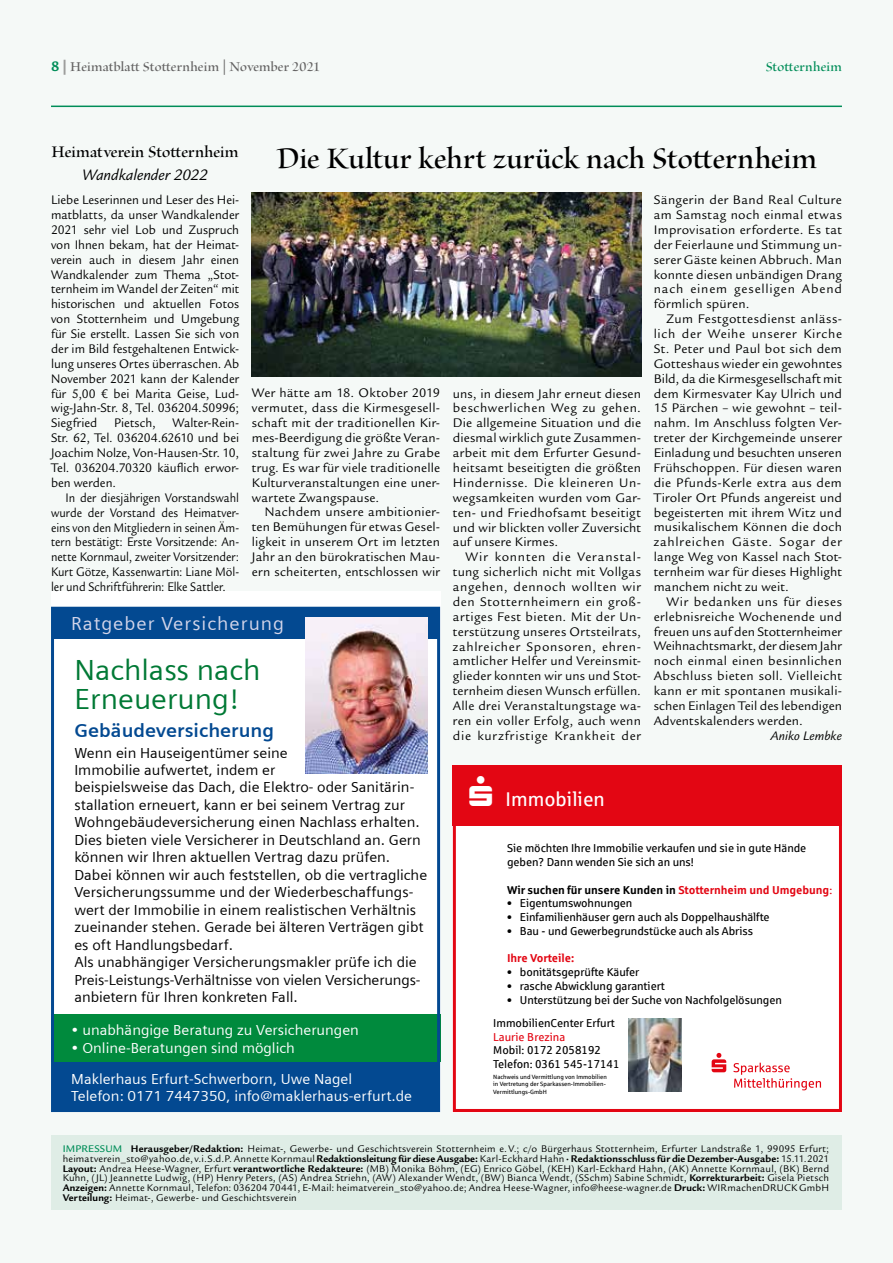
<style>
.page{position:relative;width:893px;height:1263px;background:#f5f9f7}
.page>*{position:absolute;margin:0;border:0;box-sizing:border-box;transform-origin:0 0}
.t1{font:33px "Brioso Pro Semibold Disp";color:#000}
.t2{font:29.1px/29.1px "Siemens Sans";color:#007935}
.t3{font:19.95px "Sparkasse Rg";color:#fff}
.t4{font:18.9px "Siemens Sans";letter-spacing:.05em;color:#d3d5ea}
.t5{font:700 18.9px "Siemens Sans";color:#034991}
.t6{font:18px "Brioso Pro Semibold Disp";color:#000}
.t7{font:italic 16.5px "Legacy Sans Std";letter-spacing:-.005em;color:#000}
.t8{font:15px "Brioso Pro Semibold Disp";letter-spacing:.005em;color:#646363}
.t9{font:15px "Brioso Pro Semibold Disp";letter-spacing:.015em;color:#008d58}
.t10{font:14.55px/17.4px "Siemens Sans";color:#000}
.t11{font:14.55px/17.4px "Siemens Sans";color:#fff}
.t12{font:13.5px/14.9px "Legacy Sans Std";letter-spacing:.015em;color:#000;text-align:justify}
.t13{font:13.5px/14.9px "Legacy Sans Std";letter-spacing:.015em;color:#000;text-align:justify;scale:.95 1}
.t14{font:13.5px/14.9px "Legacy Sans Std";letter-spacing:.015em;color:#000;text-align:justify;scale:.89 1}
.t15{font:italic 13.5px "Legacy Sans Std";letter-spacing:.005em;color:#000}
.t16{font:11.55px/13.8px "Sparkasse Rg";letter-spacing:-.005em;color:#000}
.t17{font:700 11.55px "Sparkasse Rg";letter-spacing:-.005em;color:#000}
.t18{font:700 11.55px "Sparkasse Rg";letter-spacing:-.005em;color:#e30613}
.t19{font:11.55px "Sparkasse Rg";color:#e30613}
.t20{font:10.5px/9.8px "Legacy Sans Std";letter-spacing:.02em;color:#000;text-align:justify}
.t21{font:500 10.5px "Legacy Sans Std";color:#008d58}
.t22{font:6.15px/7.4px "Sparkasse Rg";color:#000}
.s1{font-family:"Legacy Sans Std";font-weight:700;color:#008d58}
.s2{font-family:"Legacy Sans Std";font-weight:700;color:#9d9d9c}
.s3{color:#e30613}
.s4{font-weight:400;color:#e30613}
.s5{font-weight:700}
</style>
<div class="page">
<div style="left:51px;top:1135px;width:791px;height:75px;background:#dfede6"></div>
<div style="left:51px;top:591px;width:389px;height:521px;background:#fff"></div>
<div style="left:52px;top:1062px;width:386px;height:48px;background:#034991"></div>
<div style="left:52px;top:608px;width:386px;height:31px;background:#034991"></div>
<div style="left:51px;top:1014px;width:389px;height:48px;background:#008a3d"></div>
<div style="left:51px;top:607px;width:389px;height:505px;border:3px solid #034991"></div>
<img style="left:306px;top:617px;width:122px;height:156px">
<img style="left:252px;top:192px;width:389px;height:184px">
<hr style="left:51px;top:106px;width:791px;height:1px;background:#008d58">
<div style="left:453px;top:765px;width:389px;height:347px;background:#fff"></div>
<div style="left:453px;top:765px;width:389px;height:61px;background:#e30613"></div>
<img style="left:629px;top:1018px;width:52px;height:73px">
<svg style="left:733px;top:1063px;width:88px;height:27px"></svg>
<svg style="left:712px;top:1053px;width:14px;height:19px"></svg>
<div style="left:453px;top:765px;width:389px;height:347px;border:3px solid #e30613"></div>
<p class="t8" style="left:51px;top:59px;width:271px"><span class="s1">8</span><span class="s2">|</span>Heimatblatt Stotternheim | November 2021</p>
<p class="t9" style="left:766px;top:59px;width:78px">Stotternheim</p>
<h3 class="t6" style="left:52px;top:142px;width:189px">Heimatverein Stotternheim</h3>
<h1 class="t1" style="left:277px;top:141px;width:542px">Die Kultur kehrt zurück nach Stotternheim</h1>
<p class="t12" style="left:654px;top:193px;width:190px">Sängerin der Band Real Culture am Samstag noch einmal etwas Improvisation erforderte. Es tat der Feierlaune und Stimmung un&shy;serer Gäste keinen Abbruch. Man konnte diesen unbändigen Drang nach einem geselligen Abend förmlich spüren.</p>
<p class="t12" style="left:654px;top:312px;width:190px;text-indent:13px">Zum Festgottesdienst anläss&shy;lich der Weihe unserer Kirche St. Peter und Paul bot sich dem Gotteshaus wieder ein gewohntes Bild, da die Kirmesgesellschaft mit dem Kirmesvater Kay Ulrich und 15 Pärchen – wie gewohnt – teil&shy;nahm. Im Anschluss folgten Ver&shy;treter der Kirchgemeinde unserer Einladung und besuchten unseren Frühschoppen. Für diesen waren die Pfunds-Kerle extra aus dem Tiroler Ort Pfunds angereist und begeisterten mit ihrem Witz und musikalischem Können die doch zahlreichen Gäste. Sogar der lange Weg von Kassel nach Stot&shy;ternheim war für dieses Highlight manchem nicht zu weit.</p>
<p class="t12" style="left:654px;top:594px;width:190px;text-indent:13px">Wir bedanken uns für dieses erlebnisreiche Wochenende und freuen uns auf den Stotternheimer Weihnachtsmarkt, der diesem Jahr noch einmal einen besinnlichen Abschluss bieten soll. Vielleicht kann er mit spontanen musikali&shy;schen Einlagen Teil des lebendigen Adventskalenders werden.</p>
<p class="t15" style="left:770px;top:728px;width:73px">Aniko Lembke</p>
<p class="t7" style="left:82px;top:166px;width:127px">Wandkalender 2022</p>
<p class="t13" style="left:51px;top:193px;width:200px">Liebe Leserinnen und Leser des Hei&shy;matblatts, da unser Wandkalender 2021 sehr viel Lob und Zuspruch von Ihnen bekam, hat der Heimat&shy;verein auch in diesem Jahr einen Wandkalender zum Thema „Stot&shy;ternheim im Wandel der Zeiten“ mit historischen und aktuellen Fotos von Stotternheim und Umgebung für Sie erstellt. Lassen Sie sich von der im Bild festgehaltenen Entwick&shy;lung unseres Ortes überraschen. Ab November 2021 kann der Kalender für 5,00 € bei Marita Geise, Lud&shy;wig-Jahn-Str. 8, Tel. 036204.50996; Siegfried Pietsch, Walter-Rein-Str. 62, Tel. 036204.62610 und bei Joachim Nolze, Von-Hausen-Str. 10, Tel. 036204.70320 käuflich erwor&shy;ben werden.</p>
<p class="t14" style="left:51px;top:490px;width:213px;text-indent:15px">In der diesjährigen Vorstandswahl wurde der Vorstand des Heimatver&shy;eins von den Mitgliedern in seinen Äm&shy;tern bestätigt: Erste Vorsitzende: An&shy;nette Kornmaul, zweiter Vorsitzender:<br>Kurt Götze, Kassenwartin: Liane Möl&shy;ler und Schriftführerin: Elke Sattler.</p>
<p class="t12" style="left:252px;top:386px;width:190px">Wer hätte am 18. Oktober 2019 vermutet, dass die Kirmesgesell&shy;schaft mit der traditionellen Kir&shy;mes-Beerdigung die größte Veran&shy;staltung für zwei Jahre zu Grabe trug. Es war für viele traditionelle Kulturveranstaltungen eine uner&shy;wartete Zwangspause.</p>
<p class="t12" style="left:252px;top:505px;width:190px;text-indent:13px">Nachdem unsere ambitionier&shy;ten Bemühungen für etwas Gesel&shy;ligkeit in unserem Ort im letzten Jahr an den bürokratischen Mau&shy;ern scheiterten, entschlossen wir</p>
<p class="t12" style="left:453px;top:386px;width:190px">uns, in diesem Jahr erneut diesen beschwerlichen Weg zu gehen.<br>Die allgemeine Situation und die diesmal wirklich gute Zusammen&shy;arbeit mit dem Erfurter Gesund&shy;heitsamt beseitigten die größten Hindernisse. Die kleineren Un&shy;wegsamkeiten wurden vom Gar&shy;ten- und Friedhofsamt beseitigt und wir blickten voller Zuversicht auf unsere Kirmes.</p>
<p class="t12" style="left:453px;top:550px;width:190px;text-indent:13px">Wir konnten die Veranstal&shy;tung sicherlich nicht mit Vollgas angehen, dennoch wollten wir den Stotternheimern ein groß&shy;artiges Fest bieten. Mit der Un&shy;terstützung unseres Ortsteilrats, zahlreicher Sponsoren, ehren&shy;amtlicher Helfer und Vereinsmit&shy;glieder konnten wir uns und Stot&shy;ternheim diesen Wunsch erfüllen.<br>Alle drei Veranstaltungstage wa&shy;ren ein voller Erfolg, auch wenn die kurzfristige Krankheit der</p>
<h3 class="t4" style="left:71px;top:613px;width:214px">Ratgeber Versicherung</h3>
<h2 class="t2" style="left:74px;top:655px;width:188px">Nachlass nach<br>Erneuerung!</h2>
<h3 class="t5" style="left:74px;top:719px;width:201px">Gebäudeversicherung</h3>
<p class="t10" style="left:74px;top:744px;width:354px">Wenn ein Hauseigentümer seine<br>Immobilie aufwertet, indem er<br>beispielsweise das Dach, die Elektro- oder Sanitärin&shy;stallation erneuert, kann er bei seinem Vertrag zur Wohngebäudeversicherung einen Nachlass erhalten.<br>Dies bieten viele Versicherer in Deutschland an. Gern können wir Ihren aktuellen Vertrag dazu prüfen.<br>Dabei können wir auch feststellen, ob die vertragliche Versicherungssumme und der Wiederbeschaffungs&shy;wert der Immobilie in einem realistischen Verhältnis zueinander stehen. Gerade bei älteren Verträgen gibt es oft Handlungsbedarf.<br>Als unabhängiger Versicherungsmakler prüfe ich die Preis-Leistungs-Verhältnisse von vielen Versicherungs&shy;anbietern für Ihren konkreten Fall.</p>
<h3 class="t3" style="left:506px;top:787px;width:101px">Immobilien</h3>
<p class="t16" style="left:507px;top:841px;width:301px">Sie möchten Ihre Immobilie verkaufen und sie in gute Hände geben? Dann wenden Sie sich an uns!</p>
<p class="t17" style="left:507px;top:882px;width:327px">Wir suchen für unsere Kunden in <span class="s3">Stotternheim und Umgebung</span><span class="s4">:</span></p>
<p class="t16" style="left:507px;top:896px;width:127px">• Eigentumswohnungen</p>
<p class="t16" style="left:507px;top:910px;width:264px">• Einfamilienhäuser gern auch als Doppelhaushälfte</p>
<p class="t16" style="left:507px;top:923px;width:247px">• Bau - und Gewerbegrundstücke auch als Abriss</p>
<p class="t18" style="left:507px;top:951px;width:69px">Ihre Vorteile:</p>
<p class="t16" style="left:507px;top:965px;width:134px">• bonitätsgeprüfte Käufer</p>
<p class="t16" style="left:507px;top:979px;width:159px">• rasche Abwicklung garantiert</p>
<p class="t16" style="left:493px;top:988px;width:290px;line-height:23.2px;text-indent:14px">• Unterstützung bei der Suche von Nachfolgelösungen<br>ImmobilienCenter Erfurt</p>
<p class="t19" style="left:493px;top:1029px;width:73px">Laurie Brezina</p>
<p class="t16" style="left:493px;top:1043px;width:128px">Mobil: 0172 2058192<br>Telefon: 0361 545-17141</p>
<p class="t11" style="left:71px;top:1022px;width:289px">• unabhängige Beratung zu Versicherungen</p>
<p class="t11" style="left:71px;top:1039px;width:225px">• Online-Beratungen sind möglich</p>
<p class="t11" style="left:71px;top:1070px;width:342px">Maklerhaus Erfurt-Schwerborn, Uwe Nagel<br>Telefon: 0171 7447350, info@maklerhaus-erfurt.de</p>
<p class="t22" style="left:493px;top:1073px;width:115px">Nachweis und Vermittlung von Immobilien in Vertretung der Sparkassen-Immobilien-<br>Vermittlungs-GmbH</p>
<p class="t20" style="left:63px;top:1144px;width:768px;text-indent:68px"><span class="s5">Herausgeber/Redaktion:</span> Heimat-, Gewerbe- und Geschichtsverein Stotternheim e.V.; c/o Bürgerhaus Stotternheim, Erfurter Landstraße 1, 99095 Erfurt; heimatverein_sto@yahoo.de, v.i.S.d.P. Annette Kornmaul<span class="s5">Redaktionsleitung für diese Ausgabe:</span> Karl-Eckhard Hahn <span class="s5">·Redaktionsschluss für die Dezember-Ausgabe:</span> 15.11.2021<br><span class="s5">Layout:</span> Andrea Heese-Wagner, Erfurt <span class="s5">verantwortliche Redakteure:</span> (MB) Monika Böhm, (EG) Enrico Göbel, (KEH) Karl-Eckhard Hahn, (AK) Annette Kornmaul, (BK) Bernd Kuhn, (JL) Jeannette Ludwig, (HP) Henry Peters, (AS) Andrea Striehn, (AW) Alexander Wendt, (BW) Bianca Wendt, (SSchm) Sabine Schmidt, <span class="s5">Korrekturarbeit:</span> Gisela Pietsch <span class="s5">Anzeigen:</span> Annette Kornmaul, Telefon: 036204 70441, E-Mail: heimatverein_sto@yahoo.de; Andrea Heese-Wagner, info@heese-wagner.de <span class="s5">Druck:</span> WIRmachenDRUCK GmbH <span class="s5">Verteilung:</span> Heimat-, Gewerbe- und Geschichtsverein</p>
<p class="t21" style="left:63px;top:1143px;width:33px">IM PRESSUM</p>
</div>
